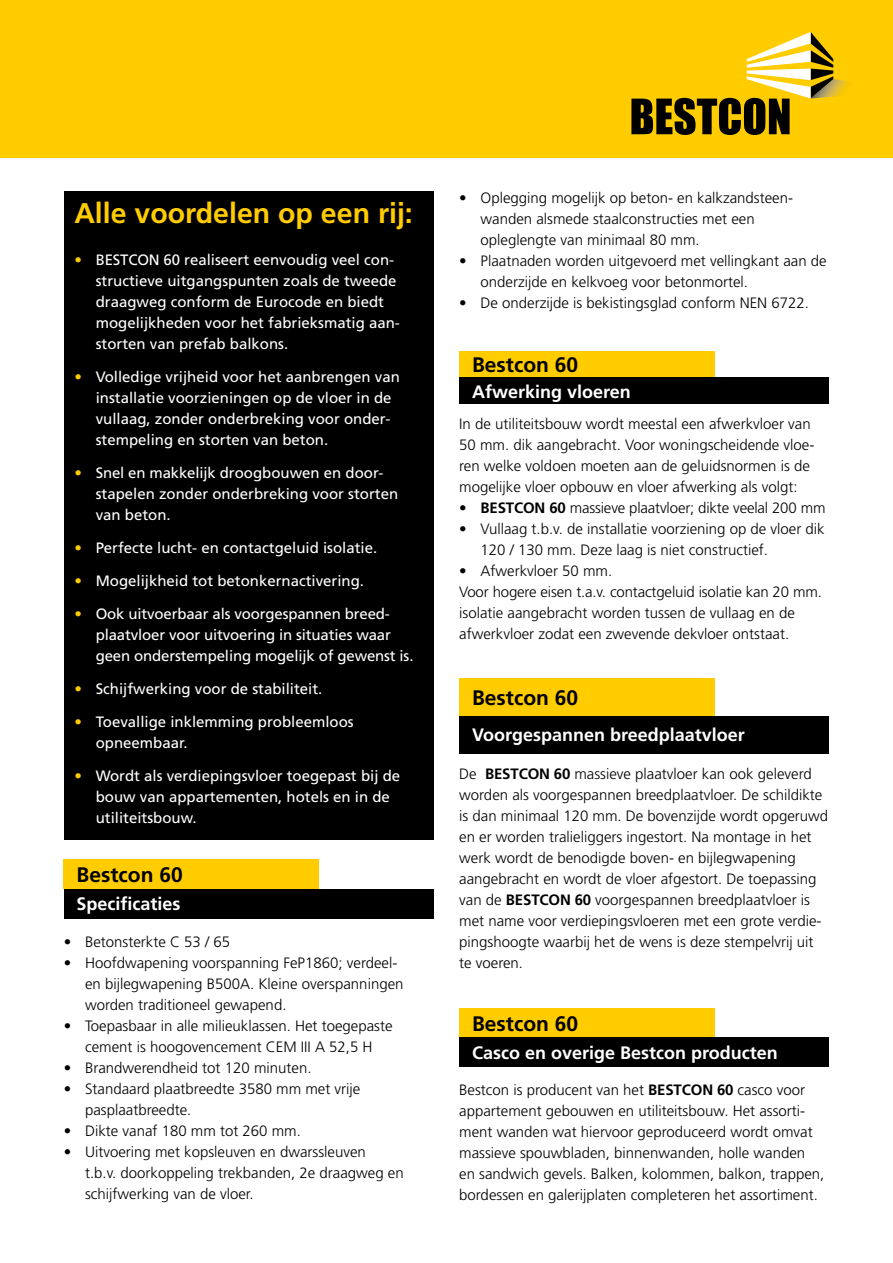
<style>
.page{position:relative;width:893px;height:1263px;background:#fff}
.page>*{position:absolute;margin:0;border:0;box-sizing:border-box;transform-origin:0 0}
.t1{font:700 28.5px "Frutiger LT Std";color:#fc0}
.t2{font:700 21px "Frutiger LT Std";color:#000}
.t3{font:700 18px "Frutiger LT Std";color:#fff}
.t4{font:300 15px/21px "Frutiger LT Std";color:#000}
.t5{font:15px/21px "Frutiger LT Std";color:#fff}
.s1{color:#fc0}
.s2{font-weight:700}
</style>
<div class="page">
<div style="left:64px;top:191px;width:370px;height:649px;background:#000"></div>
<div style="left:459px;top:1008px;width:255px;height:29px;background:#fc0"></div>
<div style="left:459px;top:1037px;width:370px;height:30px;background:#000"></div>
<div style="left:459px;top:678px;width:255px;height:38px;background:#fc0"></div>
<div style="left:459px;top:716px;width:370px;height:37px;background:#000"></div>
<div style="left:459px;top:351px;width:255px;height:27px;background:#fc0"></div>
<div style="left:459px;top:378px;width:370px;height:26px;background:#000"></div>
<div style="left:64px;top:859px;width:255px;height:30px;background:#fc0"></div>
<div style="left:64px;top:889px;width:370px;height:29px;background:#000"></div>
<div style="left:0;top:0;width:893px;height:157px;background:#fc0"></div>
<svg style="left:631px;top:32px;width:217px;height:103px"></svg>
<h1 class="t1" style="left:74px;top:196px;width:340px">Alle voordelen op een rij:</h1>
<p class="t5" style="left:96px;top:249px;width:306px;text-indent:-21px"><span class="s1">•</span> BESTCON 60 realiseert eenvoudig veel con&shy;structieve uitgangspunten zoals de tweede draagweg conform de Eurocode en biedt mogelijkheden voor het fabrieksmatig aan&shy;storten van prefab balkons.</p>
<p class="t5" style="left:96px;top:366px;width:306px;text-indent:-21px"><span class="s1">•</span> Volledige vrijheid voor het aanbrengen van installatie voorzieningen op de vloer in de vullaag, zonder onderbreking voor onder&shy;stempeling en storten van beton.</p>
<p class="t5" style="left:96px;top:462px;width:304px;text-indent:-21px"><span class="s1">•</span> Snel en makkelijk droogbouwen en door&shy;stapelen zonder onderbreking voor storten van beton.</p>
<p class="t5" style="left:74px;top:537px;width:304px"><span class="s1">•</span> Perfecte lucht- en contactgeluid isolatie.</p>
<p class="t5" style="left:74px;top:570px;width:291px"><span class="s1">•</span> Mogelijkheid tot betonkernactivering.</p>
<p class="t5" style="left:96px;top:603px;width:319px;text-indent:-21px"><span class="s1">•</span> Ook uitvoerbaar als voorgespannen breed&shy;plaatvloer voor uitvoering in situaties waar geen onderstempeling mogelijk of gewenst is.</p>
<p class="t5" style="left:74px;top:678px;width:249px"><span class="s1">•</span> Schijfwerking voor de stabiliteit.</p>
<p class="t5" style="left:96px;top:711px;width:260px;text-indent:-21px"><span class="s1">•</span> Toevallige inklemming probleemloos opneembaar.</p>
<p class="t5" style="left:96px;top:765px;width:306px;text-indent:-21px"><span class="s1">•</span> Wordt als verdiepingsvloer toegepast bij de bouw van appartementen, hotels en in de utiliteitsbouw.</p>
<h2 class="t2" style="left:77px;top:862px;width:108px">Bestcon 60</h2>
<p class="t3" style="left:77px;top:893px;width:106px">Specificaties</p>
<p class="t4" style="left:64px;top:931px;width:168px">• Betonsterkte C 53 / 65</p>
<p class="t4" style="left:85px;top:952px;width:320px;text-indent:-21px">• Hoofdwapening voorspanning FeP1860; verdeel&shy;en bijlegwapening B500A. Kleine overspanningen worden traditioneel gewapend.</p>
<p class="t4" style="left:64px;top:1015px;width:330px;text-align:center">• Toepasbaar in alle milieuklassen. Het toegepaste cement is hoogovencement CEM III A 52,5 H</p>
<p class="t4" style="left:64px;top:1057px;width:249px">• Brandwerendheid tot 120 minuten.</p>
<p class="t4" style="left:85px;top:1078px;width:277px;text-indent:-21px">• Standaard plaatbreedte 3580 mm met vrije pasplaatbreedte.</p>
<p class="t4" style="left:64px;top:1120px;width:239px">• Dikte vanaf 180 mm tot 260 mm.</p>
<p class="t4" style="left:85px;top:1141px;width:320px;text-indent:-21px">• Uitvoering met kopsleuven en dwarssleuven<br>t.b.v. doorkoppeling trekbanden, 2e draagweg en schijfwerking van de vloer.</p>
<p class="t4" style="left:480px;top:187px;width:314px;text-indent:-21px">• Oplegging mogelijk op beton- en kalkzandsteen&shy;wanden alsmede staalconstructies met een opleglengte van minimaal 80 mm.</p>
<p class="t4" style="left:480px;top:250px;width:348px;text-indent:-21px">• Plaatnaden worden uitgevoerd met vellingkant aan de onderzijde en kelkvoeg voor betonmortel.</p>
<p class="t4" style="left:459px;top:292px;width:351px">• De onderzijde is bekistingsglad conform NEN 6722.</p>
<h2 class="t2" style="left:472px;top:352px;width:108px">Bestcon 60</h2>
<p class="t3" style="left:472px;top:381px;width:160px">Afwerking vloeren</p>
<p class="t4" style="left:459px;top:413px;width:357px">In de utiliteitsbouw wordt meestal een afwerkvloer van 50 mm. dik aangebracht. Voor woningscheidende vloe&shy;ren welke voldoen moeten aan de geluidsnormen is de mogelijke vloer opbouw en vloer afwerking als volgt:</p>
<p class="t4" style="left:459px;top:497px;width:368px">• <span class="s2">BESTCON 60</span> massieve plaatvloer; dikte veelal 200 mm</p>
<p class="t4" style="left:480px;top:518px;width:346px;text-indent:-21px">• Vullaag t.b.v. de installatie voorziening op de vloer dik<br>120 / 130 mm. Deze laag is niet constructief.</p>
<p class="t4" style="left:459px;top:560px;width:364px">• Afwerkvloer 50 mm.<br>Voor hogere eisen t.a.v. contactgeluid isolatie kan 20 mm. isolatie aangebracht worden tussen de vullaag en de afwerkvloer zodat een zwevende dekvloer ontstaat.</p>
<h2 class="t2" style="left:472px;top:685px;width:108px">Bestcon 60</h2>
<p class="t3" style="left:472px;top:725px;width:274px">Voorgespannen breedplaatvloer</p>
<p class="t4" style="left:459px;top:764px;width:370px">De <span class="s2">BESTCON 60</span> massieve plaatvloer kan ook geleverd worden als voorgespannen breedplaatvloer. De schildikte is dan minimaal 120 mm. De bovenzijde wordt opgeruwd en er worden tralieliggers ingestort. Na montage in het werk wordt de benodigde boven- en bijlegwapening aangebracht en wordt de vloer afgestort. De toepassing van de <span class="s2">BESTCON 60</span> voorgespannen breedplaatvloer is met name voor verdiepingsvloeren met een grote verdie&shy;pingshoogte waarbij het de wens is deze stempelvrij uit te voeren.</p>
<h2 class="t2" style="left:472px;top:1011px;width:108px">Bestcon 60</h2>
<p class="t3" style="left:472px;top:1042px;width:307px">Casco en overige Bestcon producten</p>
<p class="t4" style="left:459px;top:1079px;width:367px">Bestcon is producent van het <span class="s2">BESTCON 60</span> casco voor appartement gebouwen en utiliteitsbouw. Het assorti&shy;ment wanden wat hiervoor geproduceerd wordt omvat massieve spouwbladen, binnenwanden, holle wanden en sandwich gevels. Balken, kolommen, balkon, trappen, bordessen en galerijplaten completeren het assortiment.</p>
</div>
